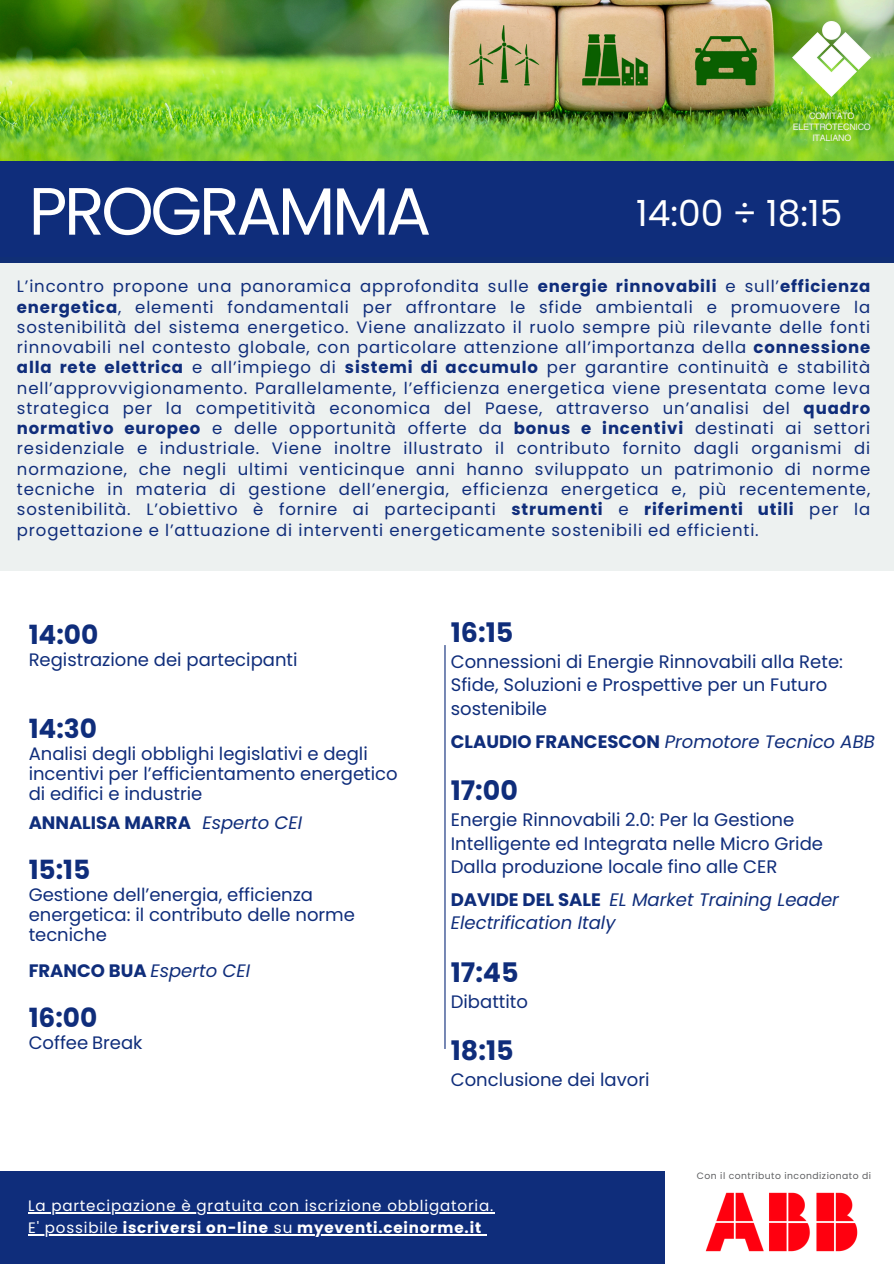
<style>
.page{position:relative;width:894px;height:1264px;background:#fff}
.page>*{position:absolute;margin:0;border:0;box-sizing:border-box;transform-origin:0 0}
.t1{font:66.75px "Poppins";letter-spacing:-.05em;color:#fff}
.t2{font:36px "Poppins";color:#fff}
.t3{font:700 26.85px "Poppins";color:#0f2d7b}
.t4{font:700 26.4px "Poppins";color:#0f2d7b}
.t5{font:18.15px/23.4px "Poppins";color:#0f2d7b}
.t6{font:italic 18.15px "Poppins";color:#0f2d7b}
.t7{font:18px/20.2px "Poppins";color:#0f2d7b}
.t8{font:italic 18px "Poppins";color:#0f2d7b}
.t9{font:700 18px "Poppins";color:#0f2d7b}
.t10{font:16.5px/20.2px "Poppins";letter-spacing:.05em;color:#0f2d7b;text-align:justify}
.t11{font:15.15px "Poppins";letter-spacing:.055em;color:#fff}
.t12{font:700 15.15px "Poppins";letter-spacing:.055em;color:#fff}
.t13{font:9.3px "Poppins";letter-spacing:.05em;color:#5f6062}
.t14{font:8.85px/11.1px "Helvetica LT Pro";letter-spacing:-.025em;color:#f1f1f1;text-align:center}
.s1{font-weight:700}
.s2{font-weight:400;font-style:italic}
.s3{font-weight:700;font-style:normal}
.s4{font-weight:400}
</style>
<div class="page">
<div style="left:0;top:161px;width:893px;height:101px;background:#0f2d7b"></div>
<div style="left:0;top:257px;width:893px;height:314px;background:#edf1f0"></div>
<img style="left:0;top:0;width:893px;height:161px">
<hr style="left:444px;top:645px;width:1px;height:403px;background:#0f2d7b">
<img style="left:792px;top:22px;width:78px;height:75px">
<div style="left:0;top:1170px;width:664px;height:93px;background:#0f2d7b"></div>
<img style="left:705px;top:1192px;width:153px;height:60px">
<hr style="left:28px;top:1211px;width:466px;height:2px;background:#fff">
<hr style="left:28px;top:1234px;width:91px;height:1px;background:#fff">
<hr style="left:119px;top:1234px;width:150px;height:1px;background:#fff">
<svg style="left:269px;top:1234px;width:24px;height:1px"></svg>
<hr style="left:293px;top:1234px;width:189px;height:1px;background:#fff">
<h3 class="t1" style="left:29px;top:164px;width:404px">PROGRAMMA</h3>
<h5 class="t14" style="left:792px;top:111px;width:80px">COMITATO<br>ELETTROTECNICO<br>ITALIANO</h5>
<p class="t2" style="left:636px;top:188px;width:208px">14:00 ÷ 18:15</p>
<p class="t10" style="left:17px;top:276px;width:854px">L’incontro propone una panoramica approfondita sulle <span class="s1">energie rinnovabili</span> e sull’<span class="s1">efficienza energetica</span>, elementi fondamentali per affrontare le sfide ambientali e promuovere la sostenibilità del sistema energetico. Viene analizzato il ruolo sempre più rilevante delle fonti rinnovabili nel contesto globale, con particolare attenzione all’importanza della <span class="s1">connessione alla rete elettrica</span> e all’impiego di <span class="s1">sistemi di accumulo</span> per garantire continuità e stabilità nell’approvvigionamento. Parallelamente, l’efficienza energetica viene presentata come leva strategica per la competitività economica del Paese, attraverso un’analisi del <span class="s1">quadro normativo europeo</span> e delle opportunità offerte da <span class="s1">bonus e incentivi</span> destinati ai settori residenziale e industriale. Viene inoltre illustrato il contributo fornito dagli organismi di normazione, che negli ultimi venticinque anni hanno sviluppato un patrimonio di norme tecniche in materia di gestione dell’energia, efficienza energetica e, più recentemente, sostenibilità. L’obiettivo è fornire ai partecipanti <span class="s1">strumenti</span> e <span class="s1">riferimenti utili</span> per la progettazione e l’attuazione di interventi energeticamente sostenibili ed efficienti.</p>
<h2 class="t4" style="left:29px;top:616px;width:71px">14:00</h2>
<h2 class="t7" style="left:29px;top:649px;width:270px">Registrazione dei partecipanti</h2>
<h3 class="t4" style="left:29px;top:710px;width:70px">14:30</h3>
<h3 class="t7" style="left:29px;top:743px;width:370px">Analisi degli obblighi legislativi e degli incentivi per l’efficientamento energetico di edifici e industrie</h3>
<h3 class="t9" style="left:29px;top:810px;width:275px">ANNALISA MARRA <span class="s2">Esperto CEI</span></h3>
<h3 class="t4" style="left:29px;top:851px;width:63px">15:15</h3>
<h3 class="t7" style="left:29px;top:884px;width:328px">Gestione dell’energia, efficienza energetica: il contributo delle norme tecniche</h3>
<h3 class="t8" style="left:29px;top:958px;width:223px"><span class="s3">FRANCO BUA</span> Esperto CEI</h3>
<h3 class="t4" style="left:29px;top:999px;width:70px">16:00</h3>
<h3 class="t7" style="left:29px;top:1032px;width:115px">Coffee Break</h3>
<h3 class="t3" style="left:450px;top:614px;width:64px">16:15</h3>
<h3 class="t7" style="left:450px;top:650px;width:393px;line-height:23.4px">Connessioni di Energie Rinnovabili alla Rete:<br>Sfide, Soluzioni e Prospettive per un Futuro sostenibile</h3>
<p class="t8" style="left:450px;top:729px;width:425px"><span class="s3">CLAUDIO FRANCESCON</span> Promotore Tecnico ABB</p>
<h3 class="t3" style="left:450px;top:772px;width:69px">17:00</h3>
<h3 class="t5" style="left:450px;top:808px;width:374px">Energie Rinnovabili 2.0: Per la Gestione<br>Intelligente ed Integrata nelle Micro Gride<br>Dalla produzione locale fino alle CER</h3>
<h3 class="t6" style="left:450px;top:886px;width:389px"><span class="s3">DAVIDE DEL SALE</span> EL Market Training Leader</h3>
<h3 class="t6" style="left:450px;top:910px;width:166px">Electrification Italy</h3>
<h3 class="t3" style="left:450px;top:953px;width:69px">17:45</h3>
<h3 class="t7" style="left:450px;top:991px;width:79px">Dibattito</h3>
<h3 class="t3" style="left:450px;top:1031px;width:64px">18:15</h3>
<h3 class="t7" style="left:450px;top:1069px;width:200px">Conclusione dei lavori</h3>
<p class="t13" style="left:696px;top:1168px;width:176px">Con il contributo incondizionato di</p>
<h3 class="t11" style="left:28px;top:1194px;width:466px">La partecipazione è gratuita con iscrizione obbligatoria.</h3>
<h3 class="t12" style="left:28px;top:1217px;width:454px"><span class="s4">E' possibile</span> iscriversi on-line <span class="s4">su</span> myeventi.ceinorme.it</h3>
</div>
